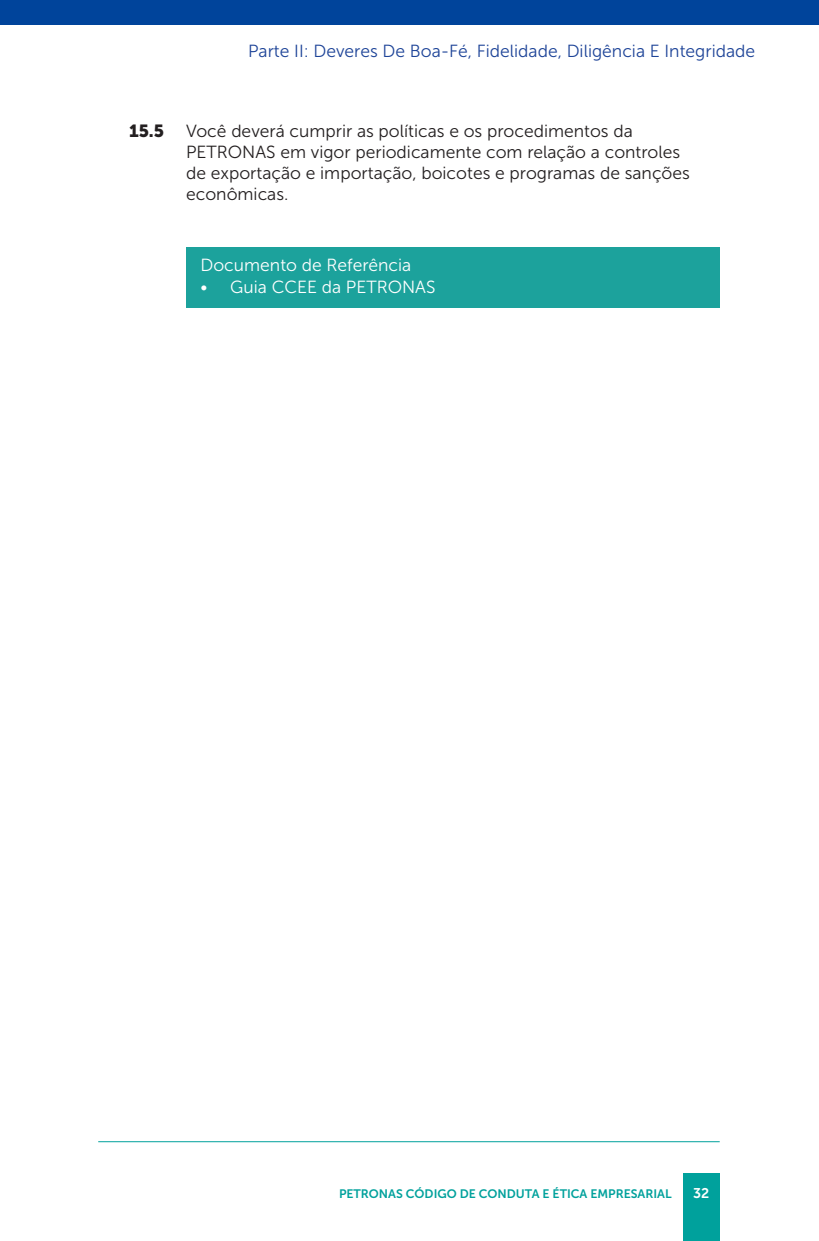
<style>
.page{position:relative;width:819px;height:1241px;background:#fff}
.page>*{position:absolute;margin:0;border:0;box-sizing:border-box;transform-origin:0 0}
.t1{font:17.5px/21px "Museo Sans 300";color:#231f20}
.Chapter_Style{font:17.5px "Museo Sans 300";color:#1e4498}
.t2{font:17.5px "Museo Sans 300";color:#fff}
.t3{font:17.5px "Museo Sans 900";color:#231f20}
.t4{font:14px "Museo Sans 700";color:#fff}
.t5{font:12.25px "Museo Sans 700";color:#00a19c}
</style>
<div class="page">
<hr style="left:98px;top:1141px;width:621px;height:1px;background:#00a19c">
<div style="left:683px;top:1173px;width:36px;height:67px;background:#00a19c"></div>
<div style="left:0;top:0;width:819px;height:25px;background:#00449b"></div>
<div style="left:186px;top:247px;width:533px;height:61px;background:#1ca29c"></div>
<p class="Chapter_Style" style="left:248px;top:41px;width:508px">Parte II: Deveres De Boa-Fé, Fidelidade, Diligência E Integridade</p>
<p class="t3" style="left:129px;top:121px;width:37px">15.5</p>
<p class="t1" style="left:186px;top:121px;width:505px">Você deverá cumprir as políticas e os procedimentos da PETRONAS em vigor periodicamente com relação a controles de exportação e importação, boicotes e programas de sanções econômicas.</p>
<p class="t2" style="left:200px;top:256px;width:212px">Documento de Referência</p>
<p class="t2" style="left:200px;top:277px;width:236px">• Guia CCEE da PETRONAS</p>
<p class="t5" style="left:339px;top:1186px;width:334px">PETRONAS CÓDIGO DE CONDUTA E ÉTICA EMPRESARIAL</p>
<p class="t4" style="left:693px;top:1184px;width:18px">32</p>
</div>
